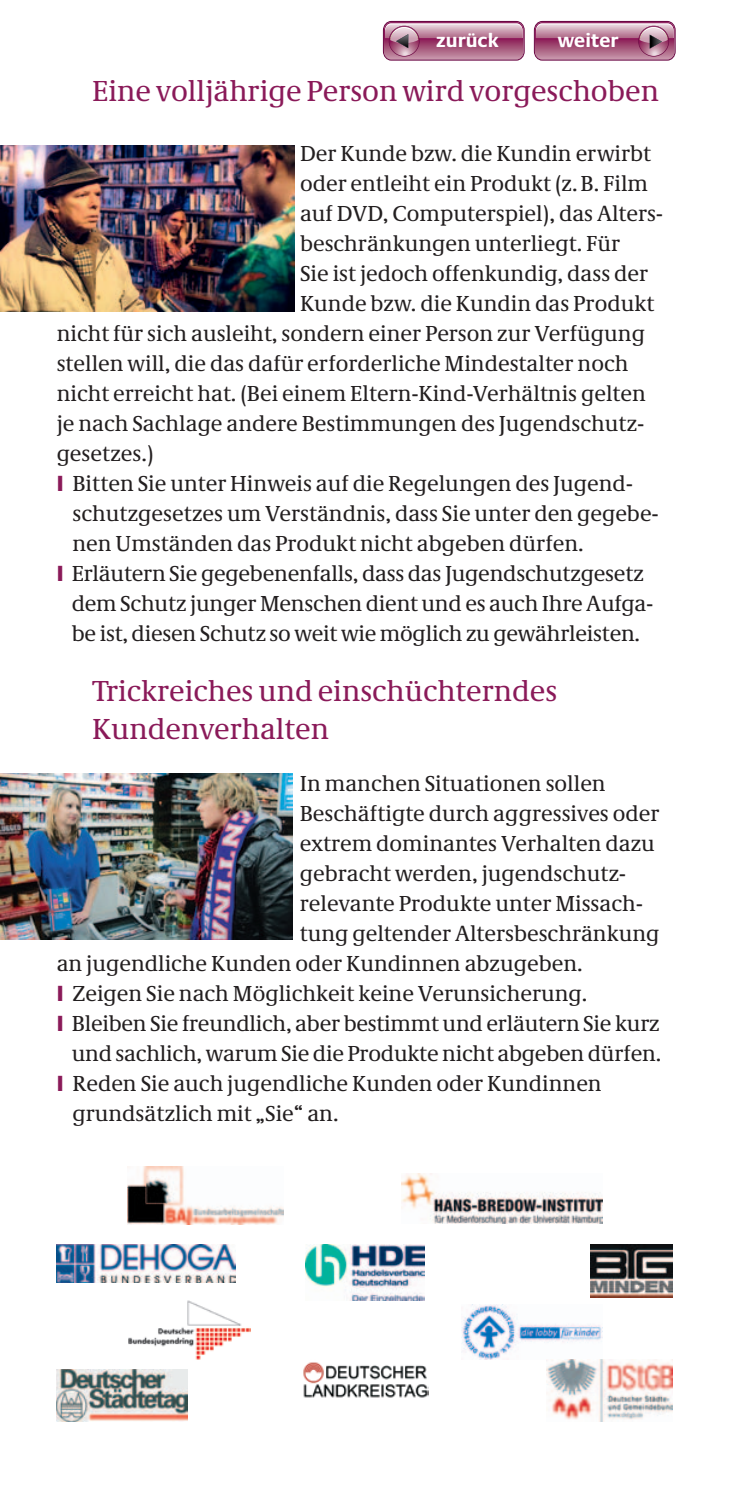
<style>
.page{position:relative;width:730px;height:1489px;background:#fff}
.page>*{position:absolute;margin:0;border:0;box-sizing:border-box;transform-origin:0 0}
.t1{font:30px/37.5px "Neue Demos";color:#8a1a59}
.t2{font:22.5px "Neue Demos";color:#231f20}
.t3{font:700 20px "Neue Praxis";color:#fff}
.s1{font-family:"Myriad Pro";font-weight:900;color:#8a1a59}
</style>
<div class="page">
<img style="left:128px;top:1166px;width:155px;height:57px">
<img style="left:401px;top:1173px;width:201px;height:50px">
<img style="left:128px;top:1300px;width:122px;height:59px">
<img style="left:461px;top:1304px;width:141px;height:54px">
<img style="left:303px;top:1362px;width:126px;height:36px">
<img style="left:547px;top:1359px;width:125px;height:62px">
<img style="left:57px;top:1369px;width:130px;height:52px">
<img style="left:57px;top:1244px;width:179px;height:38px">
<img style="left:591px;top:1244px;width:81px;height:53px">
<img style="left:306px;top:1244px;width:118px;height:56px">
<img style="left:0;top:146px;width:294px;height:165px">
<img style="left:0;top:774px;width:293px;height:165px">
<svg style="left:383px;top:21px;width:142px;height:40px;background:#b37593"></svg>
<svg style="left:534px;top:21px;width:142px;height:40px;background:#b37593"></svg>
<p class="t3" style="left:436px;top:28px;width:64px">zurück</p>
<p class="t3" style="left:558px;top:28px;width:62px">weiter</p>
<h1 class="t1" style="left:92px;top:72px;width:568px">Eine volljährige Person wird vorgeschoben</h1>
<p class="t2" style="left:300px;top:140px;width:353px">Der Kunde bzw. die Kundin erwirbt</p>
<p class="t2" style="left:300px;top:170px;width:350px">oder entleiht ein Produkt (z.B. Film</p>
<p class="t2" style="left:300px;top:200px;width:364px">auf DVD, Computerspiel), das Alters-</p>
<p class="t2" style="left:300px;top:230px;width:322px">beschränkungen unterliegt. Für</p>
<p class="t2" style="left:300px;top:260px;width:350px">Sie ist jedoch offenkundig, dass der</p>
<p class="t2" style="left:300px;top:290px;width:356px">Kunde bzw. die Kundin das Produkt</p>
<p class="t2" style="left:57px;top:320px;width:590px">nicht für sich ausleiht, sondern einer Person zur Verfügung</p>
<p class="t2" style="left:57px;top:350px;width:573px">stellen will, die das dafür erforderliche Mindestalter noch</p>
<p class="t2" style="left:57px;top:380px;width:591px">nicht erreicht hat. (Bei einem Eltern-Kind-Verhältnis gelten</p>
<p class="t2" style="left:57px;top:410px;width:589px">je nach Sachlage andere Bestimmungen des Jugendschutz-</p>
<p class="t2" style="left:57px;top:440px;width:98px">gesetzes.)</p>
<p class="t2" style="left:57px;top:470px;width:578px"><span class="s1">I</span> Bitten Sie unter Hinweis auf die Regelungen des Jugend-</p>
<p class="t2" style="left:72px;top:500px;width:588px">schutzgesetzes um Verständnis, dass Sie unter den gegebe-</p>
<p class="t2" style="left:72px;top:530px;width:513px">nen Umständen das Produkt nicht abgeben dürfen.</p>
<p class="t2" style="left:57px;top:560px;width:589px"><span class="s1">I</span> Erläutern Sie gegebenenfalls, dass das Jugendschutzgesetz</p>
<p class="t2" style="left:72px;top:590px;width:583px">dem Schutz junger Menschen dient und es auch Ihre Aufga-</p>
<p class="t2" style="left:72px;top:620px;width:570px">be ist, diesen Schutz so weit wie möglich zu gewährleisten.</p>
<h1 class="t1" style="left:92px;top:672px;width:467px">Trickreiches und einschüchterndes<br>Kundenverhalten</h1>
<p class="t2" style="left:300px;top:770px;width:307px">In manchen Situationen sollen</p>
<p class="t2" style="left:300px;top:800px;width:361px">Beschäftigte durch aggressives oder</p>
<p class="t2" style="left:300px;top:830px;width:357px">extrem dominantes Verhalten dazu</p>
<p class="t2" style="left:300px;top:860px;width:326px">gebracht werden, jugendschutz-</p>
<p class="t2" style="left:300px;top:890px;width:344px">relevante Produkte unter Missach-</p>
<p class="t2" style="left:300px;top:920px;width:361px">tung geltender Altersbeschränkung</p>
<p class="t2" style="left:57px;top:950px;width:527px">an jugendliche Kunden oder Kundinnen abzugeben.</p>
<p class="t2" style="left:57px;top:980px;width:532px"><span class="s1">I</span> Zeigen Sie nach Möglichkeit keine Verunsicherung.</p>
<p class="t2" style="left:57px;top:1010px;width:604px"><span class="s1">I</span> Bleiben Sie freundlich, aber bestimmt und erläutern Sie kurz</p>
<p class="t2" style="left:72px;top:1040px;width:591px">und sachlich, warum Sie die Produkte nicht abgeben dürfen.</p>
<p class="t2" style="left:57px;top:1070px;width:546px"><span class="s1">I</span> Reden Sie auch jugendliche Kunden oder Kundinnen</p>
<p class="t2" style="left:72px;top:1100px;width:268px">grundsätzlich mit „Sie“ an.</p>
</div>
